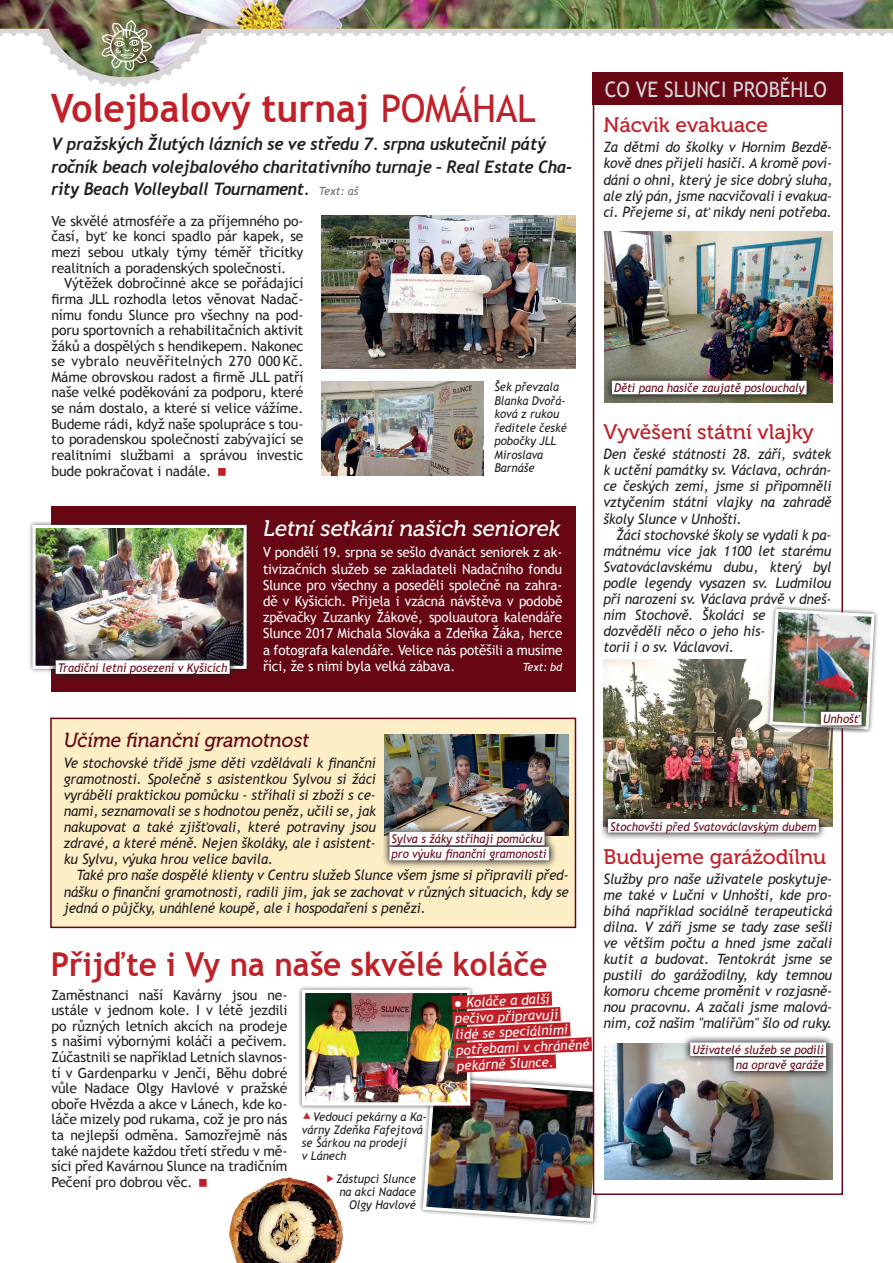
<style>
.page{position:relative;width:893px;height:1263px;background:#fff}
.page>*{position:absolute;margin:0;border:0;box-sizing:border-box;transform-origin:0 0}
.t1{font:700 39px "Trebuchet MS";color:#c02028;scale:.95 1}
.t2{font:700 33px "Trebuchet MS";color:#c02028;scale:.95 1}
.t3{font:italic 22.5px "Museo 500";letter-spacing:-.005em;color:#fff}
.t4{font:21.3px "Trebuchet MS";color:#d8d6d8;scale:.93 1}
.t5{font:21px "Museo 500";color:#c02028}
.t6{font:21px "Museo 500";color:#c02028;scale:.9 1}
.t7{font:italic 20.25px "Museo 500";color:#670714;scale:.95 1}
.t8{font:italic 700 17.25px/22.5px "Trebuchet";letter-spacing:-.02em;color:#231f20;scale:.96 1}
.t9{font:italic 14.25px/16px "Trebuchet MS";letter-spacing:-.01em;color:#231f20;text-align:justify;scale:.96 1}
.t10{font:italic 14.25px/16px "Trebuchet MS";letter-spacing:-.01em;color:#231f20;text-align:justify}
.t11{font:13.95px/15.6px "Trebuchet MS";letter-spacing:-.01em;color:#231f20;text-align:justify}
.t12{font:13.8px/16.2px "Trebuchet MS";letter-spacing:-.01em;color:#fff;text-align:justify}
.t13{font:italic 13.5px/15.8px "Trebuchet MS";color:#fff}
.t14{font:italic 12px/15px "Trebuchet MS";color:#670714;scale:.95 1}
.t15{font:italic 12px/13.5px "Trebuchet MS";color:#231f20;scale:.95 1}
.t16{font:italic 11.25px "Trebuchet MS";letter-spacing:-.01em;color:#fff}
.s1{font-weight:400;font-size:38.25px}
.s2{font-family:"Trebuchet MS";font-weight:400;font-size:11.25px;color:#6c6d70}
</style>
<div class="page">
<img style="left:230px;top:1177px;width:113px;height:86px">
<div style="left:50px;top:718px;width:526px;height:210px;background:#feeec6;border:2px solid #670714"></div>
<div style="left:593px;top:75px;width:250px;height:1120px;background:#fff;border:1px solid #670714"></div>
<div style="left:593px;top:72px;width:250px;height:33px;background:#670714"></div>
<div style="left:51px;top:506px;width:524px;height:186px;background:#670714"></div>
<div style="left:28px;top:520px;width:223px;height:154px;background:#231f20;opacity:.7"></div>
<img style="left:36px;top:529px;width:207px;height:136px">
<div style="left:32px;top:525px;width:215px;height:144px;border:3px solid #fff"></div>
<div style="left:297px;top:985px;width:178px;height:125px;background:#231f20;opacity:.7"></div>
<img style="left:306px;top:994px;width:115px;height:107px">
<div style="left:302px;top:990px;width:168px;height:115px;border:3px solid #fff"></div>
<img style="left:322px;top:216px;width:253px;height:153px">
<img style="left:322px;top:381px;width:161px;height:95px">
<img style="left:384px;top:734px;width:185px;height:102px">
<div style="left:381px;top:824px;width:176px;height:45px;background:#231f20;opacity:.95"></div>
<div style="left:389px;top:832px;width:155px;height:13px;background:#fff"></div>
<div style="left:389px;top:847px;width:160px;height:13px;background:#fff"></div>
<svg style="left:88px;top:77px;width:73px;height:10px"></svg>
<img style="left:0;top:0;width:893px;height:77px">
<img style="left:99px;top:17px;width:56px;height:53px">
<img style="left:603px;top:659px;width:229px;height:167px">
<div style="left:765px;top:605px;width:114px;height:129px;background:#231f20;opacity:.7"></div>
<img style="left:768px;top:607px;width:108px;height:124px">
<img style="left:605px;top:232px;width:227px;height:170px">
<img style="left:606px;top:1044px;width:226px;height:135px">
<img style="left:421px;top:984px;width:185px;height:239px">
<div style="left:48px;top:652px;width:190px;height:30px;background:#231f20;opacity:.95"></div>
<div style="left:56px;top:660px;width:174px;height:14px;background:#fff"></div>
<div style="left:604px;top:373px;width:211px;height:29px;background:#231f20;opacity:.95"></div>
<div style="left:612px;top:381px;width:195px;height:13px;background:#fff"></div>
<div style="left:600px;top:811px;width:227px;height:30px;background:#231f20;opacity:.95"></div>
<div style="left:608px;top:819px;width:211px;height:13px;background:#fff"></div>
<div style="left:682px;top:1034px;width:152px;height:46px;background:#231f20;opacity:.95"></div>
<div style="left:690px;top:1042px;width:136px;height:14px;background:#fff"></div>
<div style="left:734px;top:1057px;width:92px;height:14px;background:#fff"></div>
<div style="left:813px;top:704px;width:56px;height:29px;background:#231f20;opacity:.95"></div>
<div style="left:821px;top:712px;width:40px;height:13px;background:#fff"></div>
<svg style="left:327px;top:1177px;width:6px;height:5px"></svg>
<h1 class="t1" style="left:51px;top:84px;width:512px">Volejbalový turnaj <span class="s1">pomáhal</span></h1>
<p class="t8" style="left:51px;top:133px;width:545px">V pražských Žlutých lázních se ve středu 7. srpna uskutečnil pátý ročník beach volejbalového charitativního turnaje – Real Estate Cha&shy;rity Beach Volleyball Tournament. <span class="s2">Text: aš</span></p>
<p class="t11" style="left:51px;top:213px;width:254px">Ve skvělé atmosféře a za příjemného po&shy;časí, byť ke konci spadlo pár kapek, se mezi sebou utkaly týmy téměř třicítky realitních a poradenských společností.</p>
<p class="t11" style="left:51px;top:276px;width:254px;text-indent:13px">Výtěžek dobročinné akce se pořádající firma JLL rozhodla letos věnovat Nadač&shy;nímu fondu Slunce pro všechny na pod&shy;poru sportovních a rehabilitačních aktivit žáků a dospělých s hendikepem. Nakonec se vybralo neuvěřitelných 270 000 Kč.<br>Máme obrovskou radost a firmě JLL patří naše velké poděkování za podporu, které se nám dostalo, a které si velice vážíme.<br>Budeme rádi, když naše spolupráce s tou&shy;to poradenskou společností zabývající se realitními službami a správou investic bude pokračovat i nadále.</p>
<p class="t15" style="left:494px;top:380px;width:78px">Šek převzala<br>Blanka Dvořá&shy;ková z rukou ředitele české pobočky JLL<br>Miroslava<br>Barnáše</p>
<p class="t14" style="left:58px;top:660px;width:180px">Tradiční letní posezení v Kyšicích</p>
<h3 class="t3" style="left:263px;top:516px;width:299px">Letní setkání našich seniorek</h3>
<p class="t12" style="left:263px;top:544px;width:301px">V pondělí 19. srpna se sešlo dvanáct seniorek z ak&shy;tivizačních služeb se zakladateli Nadačního fondu Slunce pro všechny a poseděli společně na zahra&shy;dě v Kyšicích. Přijela i vzácná návštěva v podobě zpěvačky Zuzanky Žákové, spoluautora kalendáře Slunce 2017 Michala Slováka a Zdeňka Žáka, herce a fotografa kalendáře. Velice nás potěšili a musíme říci, že s nimi byla velká zábava.</p>
<p class="t16" style="left:523px;top:660px;width:41px">Text: bd</p>
<h3 class="t4" style="left:605px;top:77px;width:241px">Co ve slunci proběhlo</h3>
<h3 class="t6" style="left:601px;top:103px;width:22px">xx</h3>
<p class="t9" style="left:601px;top:129px;width:27px">xxx.</p>
<h3 class="t5" style="left:603px;top:113px;width:166px">Nácvik evakuace</h3>
<p class="t9" style="left:603px;top:139px;width:240px">Za dětmi do školky v Horním Bezdě&shy;kově dnes přijeli hasiči. A kromě poví&shy;dání o ohni, který je sice dobrý sluha, ale zlý pán, jsme nacvičovali i evakua&shy;ci. Přejeme si, ať nikdy není potřeba.</p>
<p class="t14" style="left:614px;top:381px;width:202px">Děti pana hasiče zaujatě poslouchaly</p>
<h3 class="t5" style="left:603px;top:420px;width:212px">Vyvěšení státní vlajky</h3>
<p class="t9" style="left:603px;top:446px;width:239px">Den české státnosti 28. září, svátek k uctění památky sv. Václava, ochrán&shy;ce českých zemí, jsme si připomněli vztyčením státní vlajky na zahradě školy Slunce v Unhošti.</p>
<p class="t9" style="left:603px;top:527px;width:239px;text-align:left;text-indent:13px">Žáci stochovské školy se vydali k pa&shy;mátnému více jak 1100 let starému<br>Svatováclavskému dubu, který byl podle legendy vysazen sv. Ludmilou při narození sv. Václava právě v dneš&shy;ním Stochově. Školáci se<br>dozvěděli něco o jeho his-<br>torii i o sv. Václavovi.</p>
<h3 class="t7" style="left:64px;top:728px;width:260px">Učíme finanční gramotnost</h3>
<p class="t9" style="left:64px;top:755px;width:327px">Ve stochovské třídě jsme děti vzdělávali k finanční gramotnosti. Společně s asistentkou Sylvou si žáci vyráběli praktickou pomůcku - stříhali si zboží s ce&shy;nami, seznamovali se s hodnotou peněz, učili se, jak nakupovat a také zjišťovali, které potraviny jsou zdravé, a které méně. Nejen školáky, ale i asistent&shy;ku Sylvu, výuka hrou velice bavila.</p>
<p class="t9" style="left:64px;top:867px;width:527px;text-indent:13px">Také pro naše dospělé klienty v Centru služeb Slunce všem jsme si připravili před&shy;nášku o finanční gramotnosti, radili jim, jak se zachovat v různých situacích, kdy se jedná o půjčky, unáhlené koupě, ale i hospodaření s penězi.</p>
<p class="t14" style="left:392px;top:832px;width:165px">Sylva s žáky stříhají pomůcku pro výuku finanční gramonosti</p>
<h2 class="t2" style="left:51px;top:943px;width:524px">Přijďte i Vy na naše skvělé koláče</h2>
<p class="t11" style="left:51px;top:987px;width:237px">Zaměstnanci naší Kavárny jsou ne&shy;ustále v jednom kole. I v létě jezdili po různých letních akcích na prodeje s našimi výbornými koláči a pečivem.<br>Zúčastnili se například Letních slavnos&shy;tí v Gardenparku v Jenči, Běhu dobré vůle Nadace Olgy Havlové v pražské oboře Hvězda a akce v Lánech, kde ko&shy;láče mizely pod rukama, což je pro nás ta nejlepší odměna. Samozřejmě nás také najdete každou třetí středu v mě&shy;síci před Kavárnou Slunce na tradičním Pečení pro dobrou věc.</p>
<p class="t15" style="left:302px;top:1110px;width:133px;line-height:13px;text-indent:11px">Vedoucí pekárny a Ka&shy;várny Zdeňka Fafejtová se Šárkou na prodeji<br>v Lánech</p>
<p class="t15" style="left:336px;top:1172px;width:85px;line-height:13px;text-align:right">Zástupci Slunce na akci Nadace<br>Olgy Havlové</p>
<p class="t13" style="left:453px;top:996px;width:135px;rotate:-3deg">● Koláče a další pečivo připravují<br>lidé se speciálními potřebami v chráněné pekárně Slunce.</p>
<p class="t14" style="left:823px;top:712px;width:40px">Unhošť</p>
<p class="t14" style="left:610px;top:819px;width:219px">Stochovští před Svatováclavským dubem</p>
<h3 class="t5" style="left:603px;top:845px;width:224px">Budujeme garážodílnu</h3>
<p class="t10" style="left:603px;top:871px;width:230px">Služby pro naše uživatele poskytuje&shy;me také v Luční v Unhošti, kde pro&shy;bíhá například sociálně terapeutická dílna. V září jsme se tady zase sešli ve větším počtu a hned jsme začali kutit a budovat. Tentokrát jsme se pustili do garážodílny, kdy temnou komoru chceme proměnit v rozjasně&shy;nou pracovnu. A začali jsme malová&shy;ním, což našim "malířům" šlo od ruky.</p>
<p class="t14" style="left:692px;top:1042px;width:140px;text-align:right">Uživatelé služeb se podílí na opravě garáže</p>
</div>
